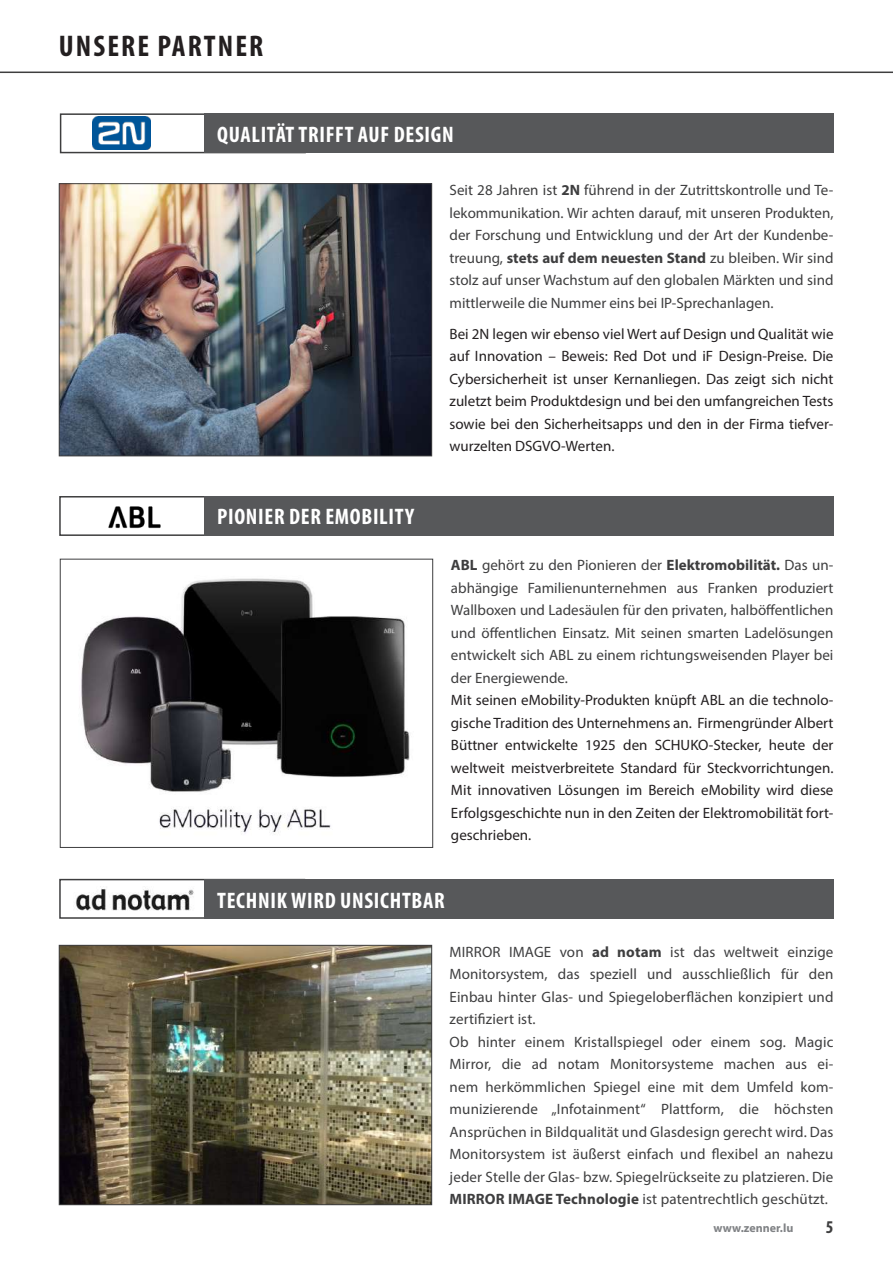
<style>
.page{position:relative;width:893px;height:1263px;background:#fff}
.page>*{position:absolute;margin:0;border:0;box-sizing:border-box;transform-origin:0 0}
.t1{font:700 condensed 30px "Myriad Pro";letter-spacing:.07em;color:#231f20}
.t2{font:700 condensed 22.5px "Myriad Pro";letter-spacing:.03em;color:#fff}
.t3{font:700 condensed 18px "Myriad Pro";color:#3e3e3f}
.t4{font:15px/22.5px "Myriad Pro";letter-spacing:.01em;color:#3e3e3f;text-align:justify}
.t5{font:15px/22.5px "Myriad Pro";color:#231f20;text-align:justify}
.t6{font:700 12px "Myriad Pro";color:#808285}
.s1{font-weight:700}
</style>
<div class="page">
<div style="left:59px;top:496px;width:246px;height:40px;border:2px solid #3e3e3f"></div>
<div style="left:60px;top:113px;width:246px;height:40px;border:2px solid #3e3e3f"></div>
<div style="left:59px;top:879px;width:246px;height:40px;border:2px solid #3e3e3f"></div>
<div style="left:204px;top:496px;width:629px;height:40px;background:#57585a"></div>
<div style="left:204px;top:113px;width:629px;height:40px;background:#57585a"></div>
<div style="left:204px;top:879px;width:629px;height:40px;background:#57585a"></div>
<img style="left:61px;top:947px;width:369px;height:256px">
<div style="left:59px;top:945px;width:373px;height:260px;border:1px solid #3e3e3f"></div>
<img style="left:79px;top:578px;width:331px;height:256px">
<div style="left:60px;top:559px;width:373px;height:289px;border:1px solid #3e3e3f"></div>
<img style="left:61px;top:185px;width:369px;height:269px">
<div style="left:59px;top:183px;width:373px;height:273px;border:1px solid #3e3e3f"></div>
<img style="left:75px;top:888px;width:119px;height:23px">
<img style="left:108px;top:506px;width:53px;height:23px">
<img style="left:92px;top:116px;width:59px;height:34px">
<hr style="left:0;top:72px;width:893px;height:1px;background:#3e3e3f">
<h1 class="t1" style="left:59px;top:27px;width:206px">UNSERE PARTNER</h1>
<h2 class="t2" style="left:217px;top:120px;width:238px">QUALITÄT TRIFFT AUF DESIGN</h2>
<h2 class="t2" style="left:217px;top:503px;width:198px">PIONIER DER EMOBILITY</h2>
<p class="t4" style="left:450px;top:179px;width:385px">Seit 28 Jahren ist <span class="s1">2N</span> führend in der Zutrittskontrolle und Te&shy;lekommunikation. Wir achten darauf, mit unseren Produkten, der Forschung und Entwicklung und der Art der Kundenbe&shy;treuung, <span class="s1">stets auf dem neuesten Stand</span> zu bleiben. Wir sind stolz auf unser Wachstum auf den globalen Märkten und sind mittlerweile die Nummer eins bei IP-Sprechanlagen.</p>
<p class="t5" style="left:450px;top:322px;width:385px">Bei 2N legen wir ebenso viel Wert auf Design und Qualität wie auf Innovation – Beweis: Red Dot und iF Design-Preise. Die Cybersicherheit ist unser Kernanliegen. Das zeigt sich nicht zuletzt beim Produktdesign und bei den umfangreichen Tests sowie bei den Sicherheitsapps und den in der Firma tiefver&shy;wurzelten DSGVO-Werten.</p>
<p class="t4" style="left:451px;top:553px;width:384px"><span class="s1">ABL</span> gehört zu den Pionieren der <span class="s1">Elektromobilität.</span> Das un&shy;abhängige Familienunternehmen aus Franken produziert Wallboxen und Ladesäulen für den privaten, halböffentlichen und öffentlichen Einsatz. Mit seinen smarten Ladelösungen entwickelt sich ABL zu einem richtungsweisenden Player bei der Energiewende.</p>
<p class="t5" style="left:451px;top:688px;width:384px">Mit seinen eMobility-Produkten knüpft ABL an die technolo&shy;gische Tradition des Unternehmens an. Firmengründer Albert Büttner entwickelte 1925 den SCHUKO-Stecker, heute der weltweit meistverbreitete Standard für Steckvorrichtungen.<br>Mit innovativen Lösungen im Bereich eMobility wird diese Erfolgsgeschichte nun in den Zeiten der Elektromobilität fort&shy;geschrieben.</p>
<h2 class="t2" style="left:217px;top:886px;width:229px">TECHNIK WIRD UNSICHTBAR</h2>
<p class="t4" style="left:450px;top:940px;width:385px;text-align:left">MIRROR IMAGE von <span class="s1">ad notam</span> ist das weltweit einzige Monitorsystem, das speziell und ausschließlich für den Einbau hinter Glas- und Spiegeloberflächen konzipiert und zertifiziert ist.<br>Ob hinter einem Kristallspiegel oder einem sog. Magic Mirror, die ad notam Monitorsysteme machen aus ei&shy;nem herkömmlichen Spiegel eine mit dem Umfeld kom&shy;munizierende „Infotainment“ Plattform, die höchsten Ansprüchen in Bildqualität und Glasdesign gerecht wird. Das Monitorsystem ist äußerst einfach und flexibel an nahezu jeder Stelle der Glas- bzw. Spiegelrückseite zu platzieren. Die <span class="s1">MIRROR IMAGE Technologie</span> ist patentrechtlich geschützt.</p>
<p class="t6" style="left:713px;top:1220px;width:81px">www.zenner.lu</p>
<p class="t3" style="left:826px;top:1216px;width:9px">5</p>
</div>
